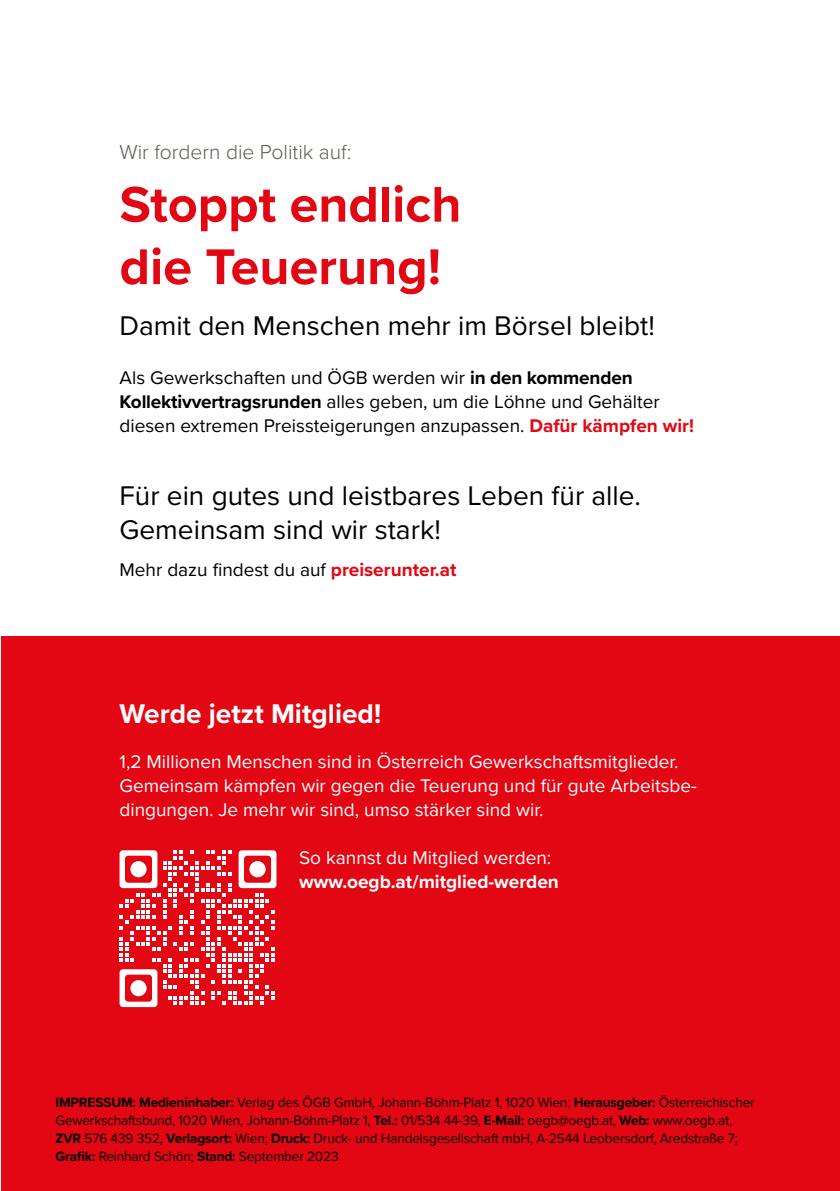
<style>
.page{position:relative;width:840px;height:1191px;background:#fff}
.page>*{position:absolute;margin:0;border:0;box-sizing:border-box;transform-origin:0 0}
.t1{font:700 52px/62.4px "Proxima Nova";color:#e30613}
.t2{font:28px/33.6px "Proxima Nova";color:#000}
.t3{font:700 28px "Proxima Nova";color:#fff}
.t4{font:300 21px "Proxima Nova";color:#625954}
.t5{font:19px/24px "Proxima Nova";color:#000}
.t6{font:19px/24px "Proxima Nova";color:#fff}
.t7{font:700 19px "Proxima Nova";color:#fff}
.t8{font:14px/18px "Proxima Nova";letter-spacing:-.01em;color:#000}
.s1{font-weight:700}
.s2{font-weight:700;color:#e30613}
</style>
<div class="page">
<div style="left:1px;top:636px;width:838px;height:555px;background:#e30613"></div>
<svg style="left:119px;top:850px;width:157px;height:157px"></svg>
<div style="left:130px;top:861px;width:16px;height:16px;background:#fff;border-radius:50%"></div>
<div style="left:249px;top:861px;width:16px;height:16px;background:#fff;border-radius:50%"></div>
<div style="left:130px;top:980px;width:16px;height:16px;background:#fff;border-radius:50%"></div>
<h3 class="t4" style="left:119px;top:137px;width:233px">Wir fordern die Politik auf:</h3>
<h1 class="t1" style="left:119px;top:172px;width:343px">Stoppt endlich die Teuerung!</h1>
<h2 class="t2" style="left:119px;top:307px;width:536px">Damit den Menschen mehr im Börsel bleibt!</h2>
<h3 class="t5" style="left:119px;top:365px;width:575px">Als Gewerkschaften und ÖGB werden wir <span class="s1">in den kommenden<br>Kollektivvertragsrunden</span> alles geben, um die Löhne und Gehälter diesen extremen Preissteigerungen anzupassen. <span class="s2">Dafür kämpfen wir!</span></h3>
<h2 class="t2" style="left:119px;top:478px;width:522px">Für ein gutes und leistbares Leben für alle.<br>Gemeinsam sind wir stark!</h2>
<h3 class="t5" style="left:119px;top:557px;width:338px">Mehr dazu findest du auf <span class="s2">preiserunter.at</span></h3>
<h2 class="t3" style="left:119px;top:693px;width:263px">Werde jetzt Mitglied!</h2>
<h3 class="t6" style="left:119px;top:749px;width:578px">1,2 Millionen Menschen sind in Österreich Gewerkschaftsmitglieder.<br>Gemeinsam kämpfen wir gegen die Teuerung und für gute Arbeitsbe&shy;dingungen. Je mehr wir sind, umso stärker sind wir.</h3>
<h3 class="t6" style="left:299px;top:845px;width:253px">So kannst du Mitglied werden:</h3>
<h3 class="t7" style="left:299px;top:867px;width:261px">www.oegb.at/mitglied-werden</h3>
<p class="t8" style="left:55px;top:1092px;width:700px"><span class="s1">IMPRESSUM: Medieninhaber:</span> Verlag des ÖGB GmbH, Johann-Böhm-Platz 1, 1020 Wien; <span class="s1">Herausgeber:</span> Österreichischer Gewerkschaftsbund, 1020 Wien, Johann-Böhm-Platz 1, <span class="s1">Tel.:</span> 01/534 44-39, <span class="s1">E-Mail:</span> oegb@oegb.at, <span class="s1">Web:</span> www.oegb.at, <span class="s1">ZVR</span> 576 439 352, <span class="s1">Verlagsort:</span> Wien; <span class="s1">Druck:</span> Druck- und Handelsgesellschaft mbH, A-2544 Leobersdorf, Aredstraße 7; <span class="s1">Grafik:</span> Reinhard Schön; <span class="s1">Stand:</span> September 2023</p>
</div>
